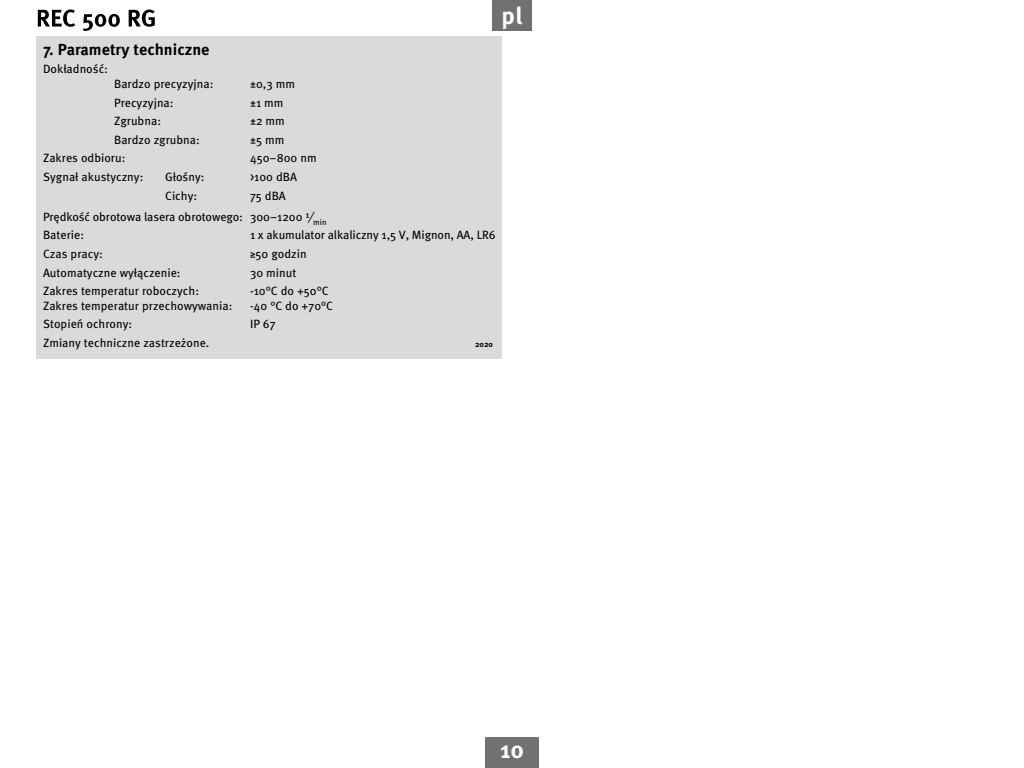
<style>
.page{position:relative;width:1024px;height:768px;background:#fff}
.page>*{position:absolute;margin:0;border:0;box-sizing:border-box;transform-origin:0 0}
.t1{font:700 24px "Meta Pro";color:#fff}
.t2{font:700 16px "Meta Pro";color:#000}
.t3{font:12px/21px "Meta Pro";color:#000}
.t4{font:700 8px "Meta Pro";color:#000}
</style>
<div class="page">
<svg style="left:38px;top:9px;width:117px;height:22px"></svg>
<div style="left:485px;top:738px;width:54px;height:30px;background:#707172"></div>
<div style="left:492px;top:0;width:40px;height:30px;background:#707172"></div>
<div style="left:36px;top:36px;width:466px;height:323px;background:#dadada"></div>
<h2 class="t2" style="left:43px;top:37px;width:168px">7. Parametry techniczne</h2>
<p class="t3" style="left:43px;top:58px;width:66px">Dokładność:</p>
<p class="t3" style="left:114px;top:72px;width:101px">Bardzo precyzyjna:</p>
<p class="t3" style="left:250px;top:72px;width:47px">±0,3 mm</p>
<p class="t3" style="left:114px;top:91px;width:61px">Precyzyjna:</p>
<p class="t3" style="left:250px;top:91px;width:35px">±1 mm</p>
<p class="t3" style="left:114px;top:110px;width:49px">Zgrubna:</p>
<p class="t3" style="left:250px;top:110px;width:36px">±2 mm</p>
<p class="t3" style="left:114px;top:128px;width:87px">Bardzo zgrubna:</p>
<p class="t3" style="left:250px;top:128px;width:36px">±5 mm</p>
<p class="t3" style="left:43px;top:147px;width:84px">Zakres odbioru:</p>
<p class="t3" style="left:250px;top:147px;width:68px">450–800 nm</p>
<p class="t3" style="left:43px;top:166px;width:102px">Sygnał akustyczny:</p>
<p class="t3" style="left:165px;top:166px;width:41px">Głośny:</p>
<p class="t3" style="left:250px;top:166px;width:49px">&gt;100 dBA</p>
<p class="t3" style="left:165px;top:184px;width:34px">Cichy:</p>
<p class="t3" style="left:43px;top:184px;width:285px;text-indent:207px">75 dBA<br>Prędkość obrotowa lasera obrotowego: 300–1200 ⅟<sub>min</sub></p>
<p class="t3" style="left:43px;top:224px;width:43px">Baterie:</p>
<p class="t3" style="left:250px;top:224px;width:247px">1 x akumulator alkaliczny 1,5 V, Mignon, AA, LR6</p>
<p class="t3" style="left:43px;top:243px;width:61px">Czas pracy:</p>
<p class="t3" style="left:250px;top:243px;width:58px">≥50 godzin</p>
<p class="t3" style="left:43px;top:261px;width:139px">Automatyczne wyłączenie:</p>
<p class="t3" style="left:250px;top:261px;width:48px">30 minut</p>
<p class="t3" style="left:43px;top:280px;width:158px">Zakres temperatur roboczych:</p>
<p class="t3" style="left:250px;top:280px;width:80px">-10°C do +50°C</p>
<p class="t3" style="left:43px;top:294px;width:191px">Zakres temperatur przechowywania:</p>
<p class="t3" style="left:250px;top:294px;width:85px">-40 °C do +70°C</p>
<p class="t3" style="left:43px;top:313px;width:91px">Stopień ochrony:</p>
<p class="t3" style="left:250px;top:313px;width:27px">IP 67</p>
<p class="t3" style="left:43px;top:332px;width:168px">Zmiany techniczne zastrzeżone.</p>
<p class="t4" style="left:475px;top:338px;width:20px">2020</p>
<h1 class="t1" style="left:502px;top:-3px;width:22px">pl</h1>
<h1 class="t1" style="left:500px;top:731px;width:25px">10</h1>
</div>
